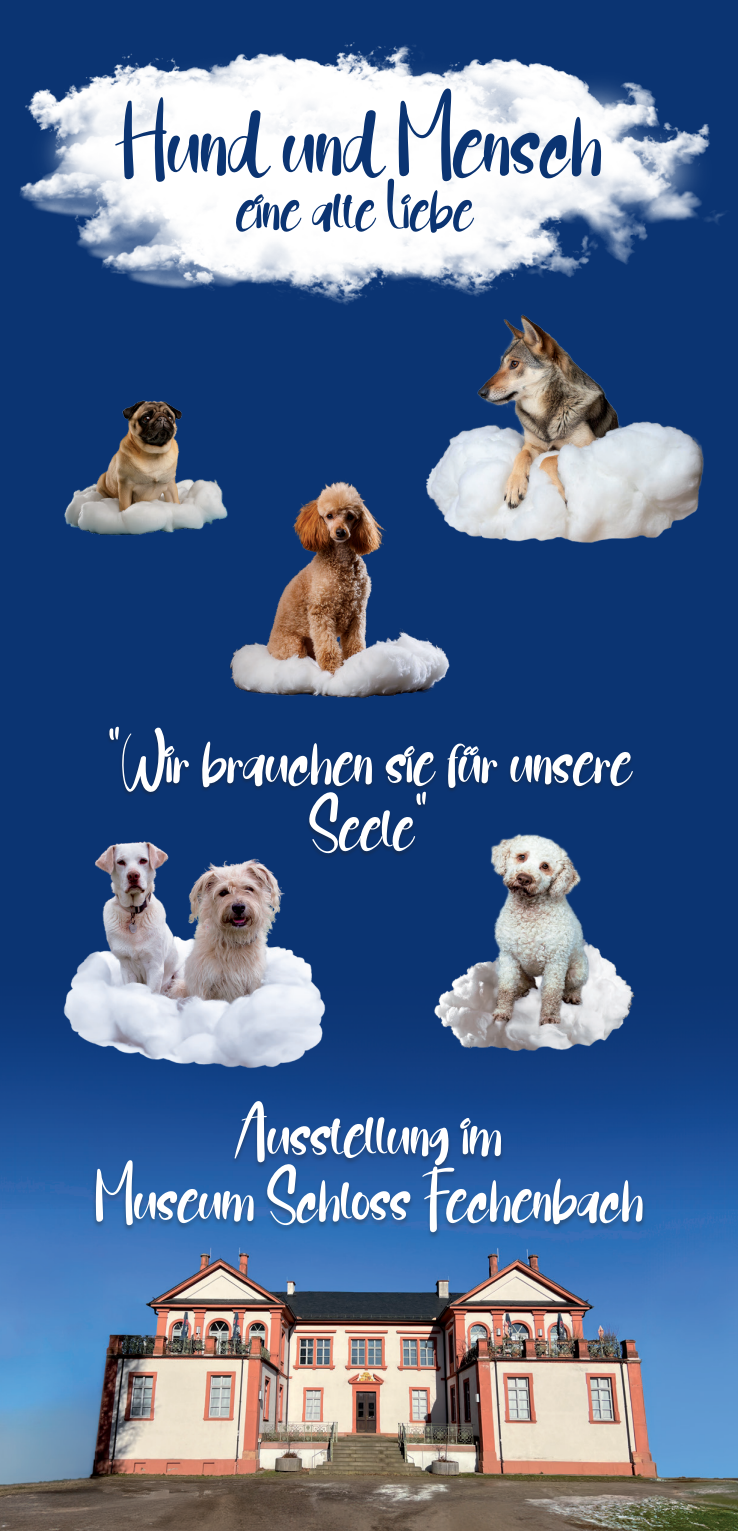
<style>
.page{position:relative;width:738px;height:1531px;background:#fff}
.page>*{position:absolute;margin:0;border:0;box-sizing:border-box;transform-origin:0 0}
.t1{font:78.5px "Cloud";color:#0b3472}
.t2{font:55px/65px "Cloud";color:#fff;text-align:center}
.t3{font:51.25px "Cloud";color:#0b3472}
</style>
<div class="page">
<img style="left:0;top:1227px;width:737px;height:304px">
<img style="left:0;top:14px;width:737px;height:1213px">
<div style="left:91px;top:1101px;width:555px;height:138px;background:#231f20;opacity:.33"></div>
<div style="left:112px;top:86px;width:491px;height:99px;background:#fff"></div>
<div style="left:106px;top:727px;width:528px;height:132px;background:#231f20;opacity:.33"></div>
<svg style="left:463px;top:746px;width:15px;height:9px"></svg>
<h1 class="t1" style="left:116px;top:79px;width:487px">Hund und Mensch</h1>
<p class="t3" style="left:235px;top:167px;width:238px">eine alte Liebe</p>
<p class="t2" style="left:106px;top:725px;width:526px">”Wir brauchen sie für unsere<br>Seele”</p>
<p class="t2" style="left:95px;top:1097px;width:549px">Ausstellung im<br>Museum Schloss Fechenbach</p>
</div>
